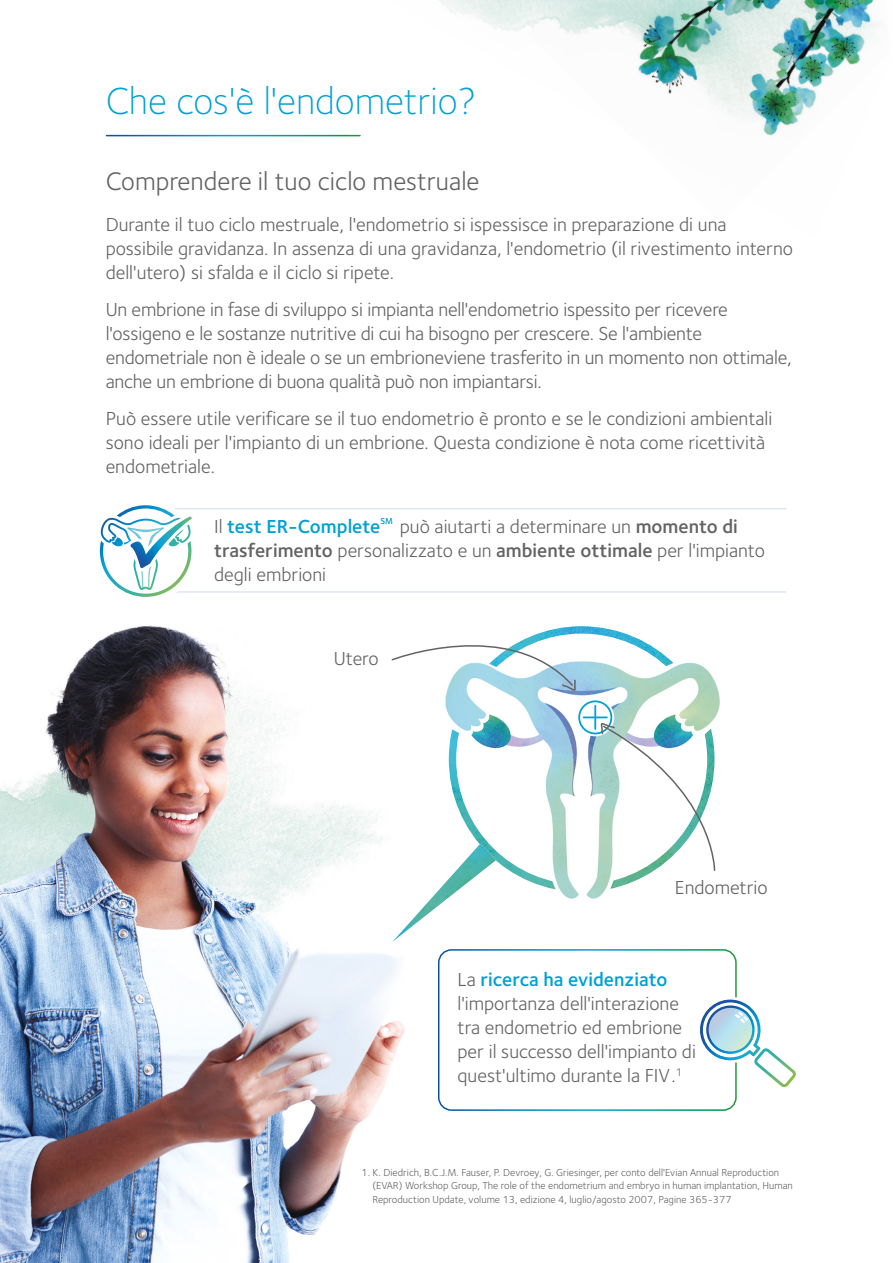
<style>
.page{position:relative;width:893px;height:1263px;background:#fff}
.page>*{position:absolute;margin:0;border:0;box-sizing:border-box;transform-origin:0 0}
.t1{font:300 39px "Foundry Sterling";color:#00a1d4}
.t2{font:26.25px "Foundry Sterling";color:#646363}
.t3{font:19.5px/24px "Foundry Sterling";color:#646363}
.t4{font:600 19.5px "Foundry Sterling";color:#00a1d4}
.t5{font:10.5px/13.5px "Foundry Sterling";color:#656564}
.t6{font:600 9px "Foundry Sterling";color:#00a1d4}
.s1{font-weight:400;color:#646363}
.s2{font-weight:600}
.s3{font-weight:600;color:#00a1d4}
</style>
<div class="page">
<img style="left:0;top:625px;width:405px;height:638px">
<img style="left:526px;top:0;width:363px;height:141px">
<hr style="left:141px;top:508px;width:645px;height:1px;background:#dee8ef">
<hr style="left:141px;top:591px;width:645px;height:2px;background:#dee8ef">
<svg style="left:95px;top:500px;width:102px;height:102px"></svg>
<svg style="left:100px;top:505px;width:95px;height:85px"></svg>
<div style="left:438px;top:949px;width:299px;height:162px;border:2px solid #fff;border-radius:13px"></div>
<svg style="left:700px;top:997px;width:96px;height:93px"></svg>
<svg style="left:391px;top:625px;width:329px;height:317px"></svg>
<h1 class="t1" style="left:106px;top:78px;width:372px">Che cos'è l'endometrio?</h1>
<h2 class="t2" style="left:106px;top:166px;width:375px">Comprendere il tuo ciclo mestruale</h2>
<p class="t3" style="left:106px;top:213px;width:689px">Durante il tuo ciclo mestruale, l'endometrio si ispessisce in preparazione di una possibile gravidanza. In assenza di una gravidanza, l'endometrio (il rivestimento interno dell'utero) si sfalda e il ciclo si ripete.</p>
<p class="t3" style="left:106px;top:298px;width:688px">Un embrione in fase di sviluppo si impianta nell'endometrio ispessito per ricevere l'ossigeno e le sostanze nutritive di cui ha bisogno per crescere. Se l'ambiente endometriale non è ideale o se un embrioneviene trasferito in un momento non ottimale, anche un embrione di buona qualità può non impiantarsi.</p>
<p class="t3" style="left:106px;top:407px;width:668px">Può essere utile verificare se il tuo endometrio è pronto e se le condizioni ambientali sono ideali per l'impianto di un embrione. Questa condizione è nota come ricettività endometriale.</p>
<p class="t4" style="left:214px;top:515px;width:168px"><span class="s1">Il</span> test ER-Complete</p>
<p class="t6" style="left:380px;top:516px;width:14px">SM</p>
<p class="t3" style="left:214px;top:515px;width:552px;text-indent:186px">può aiutarti a determinare un <span class="s2">momento di trasferimento</span> personalizzato e un <span class="s2">ambiente ottimale</span> per l'impianto degli embrioni</p>
<p class="t3" style="left:334px;top:647px;width:46px">Utero</p>
<p class="t3" style="left:675px;top:876px;width:94px">Endometrio</p>
<p class="t3" style="left:458px;top:968px;width:240px">La <span class="s3">ricerca ha evidenziato </span>l'importanza dell'interazione tra endometrio ed embrione per il successo dell'impianto di quest'ultimo durante la FIV.<sup>1</sup></p>
<p class="t5" style="left:372px;top:1165px;width:422px;text-indent:-11px">1. K. Diedrich, B.C.J.M. Fauser, P. Devroey, G. Griesinger, per conto dell'Evian Annual Reproduction (EVAR) Workshop Group, The role of the endometrium and embryo in human implantation, Human<br>Reproduction Update, volume 13, edizione 4, luglio/agosto 2007, Pagine 365-377</p>
</div>
